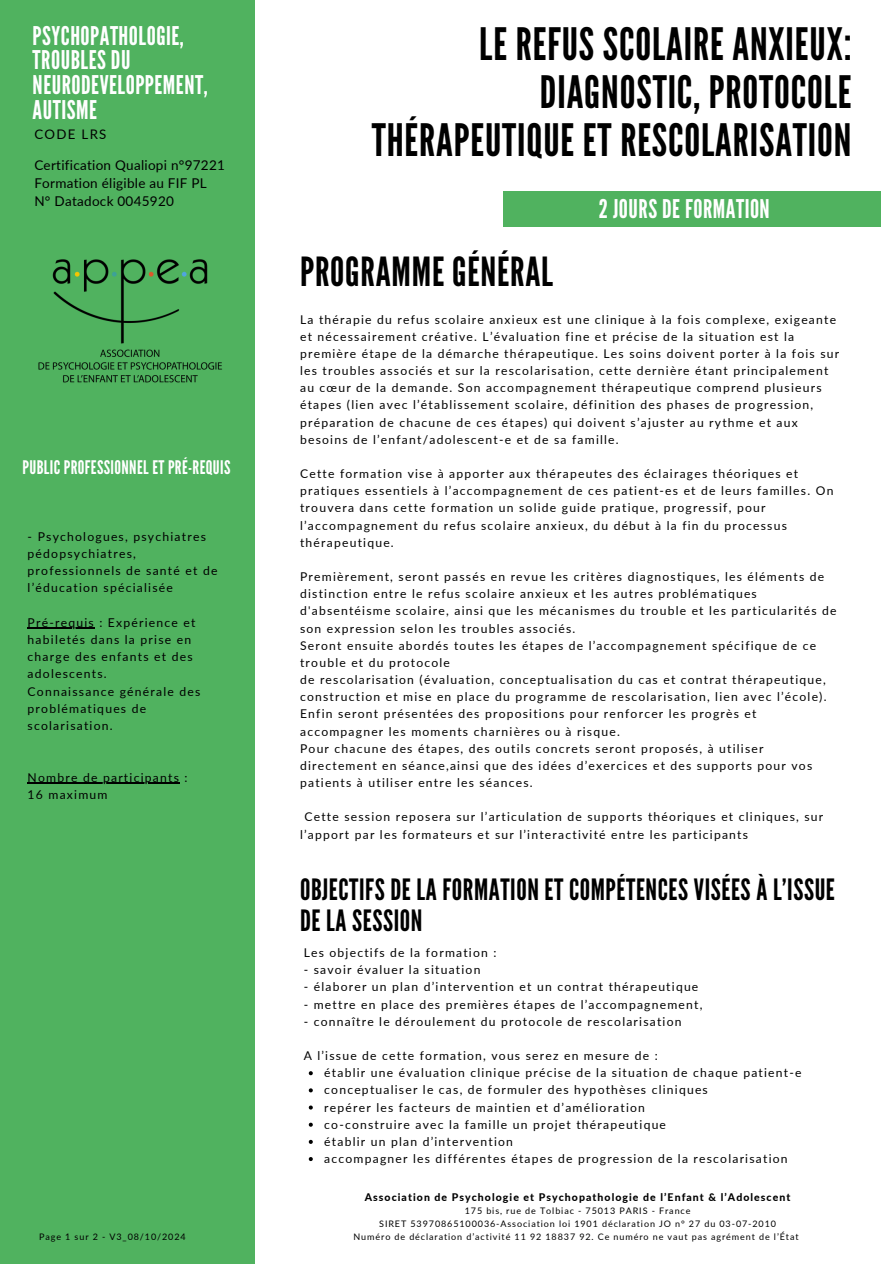
<style>
.page{position:relative;width:894px;height:1264px;background:#fff}
.page>*{position:absolute;margin:0;border:0;box-sizing:border-box;transform-origin:0 0}
.t1{font:44.55px/48.3px "League Gothic";letter-spacing:.02em;color:#000;text-align:right}
.t2{font:40.05px "League Gothic";letter-spacing:.02em;color:#000}
.t3{font:29.25px/31.5px "League Gothic";letter-spacing:.02em;color:#000}
.t4{font:25.8px/24.8px "League Gothic";letter-spacing:.02em;color:#fff}
.t5{font:18.75px "League Gothic";letter-spacing:.02em;color:#fff}
.t6{font:13.5px "Lato";letter-spacing:.02em;color:#000}
.t7{font:13.2px "Lato";letter-spacing:.1em;color:#000}
.t8{font:12.15px/17.1px "Lato";letter-spacing:.1em;color:#000}
.t9{font:800 10.5px "Lato";letter-spacing:.1em;color:#000}
.t10{font:9px "Lato";letter-spacing:.1em;color:#000}
</style>
<div class="page">
<div style="left:0;top:0;width:254px;height:1263px;background:#50b25f"></div>
<div style="left:503px;top:192px;width:376px;height:34px;background:#50b25f"></div>
<hr style="left:28px;top:627px;width:67px;height:1px;background:#000">
<hr style="left:28px;top:782px;width:152px;height:1px;background:#000">
<img style="left:38px;top:259px;width:184px;height:124px">
<svg style="left:309px;top:1071px;width:4px;height:4px"></svg>
<svg style="left:309px;top:1088px;width:4px;height:4px"></svg>
<svg style="left:309px;top:1105px;width:4px;height:4px"></svg>
<svg style="left:309px;top:1122px;width:4px;height:4px"></svg>
<svg style="left:309px;top:1139px;width:4px;height:4px"></svg>
<svg style="left:309px;top:1157px;width:4px;height:3px"></svg>
<p class="t4" style="left:33px;top:24px;width:176px">PSYCHOPATHOLOGIE,<br>TROUBLES DU<br>NEURODEVELOPPEMENT,<br>AUTISME</p>
<p class="t1" style="left:371px;top:20px;width:481px">LE REFUS SCOLAIRE ANXIEUX:<br>DIAGNOSTIC, PROTOCOLE<br>THÉRAPEUTIQUE ET RESCOLARISATION</p>
<h4 class="t7" style="left:34px;top:126px;width:74px">CODE LRS</h4>
<p class="t6" style="left:34px;top:157px;width:192px">Certification Qualiopi n°97221</p>
<p class="t6" style="left:34px;top:175px;width:174px">Formation éligible au FIF PL</p>
<p class="t6" style="left:34px;top:193px;width:141px">N° Datadock 0045920</p>
<h3 class="t4" style="left:598px;top:197px;width:172px">2 JOURS DE FORMATION</h3>
<h6 class="t5" style="left:23px;top:456px;width:209px">PUBLIC PROFESSIONNEL ET PRÉ-REQUIS</h6>
<p class="t8" style="left:28px;top:527px;width:191px">- Psychologues, psychiatres pédopsychiatres, professionnels de santé et de l’éducation spécialisée</p>
<h1 class="t8" style="left:28px;top:613px;width:169px">Pré-requis : Expérience et habiletés dans la prise en charge des enfants et des adolescents.</h1>
<p class="t8" style="left:28px;top:682px;width:174px">Connaissance générale des problématiques de scolarisation.</p>
<h4 class="t8" style="left:28px;top:768px;width:161px">Nombre de participants :</h4>
<h2 class="t8" style="left:28px;top:785px;width:81px">16 maximum</h2>
<p class="t2" style="left:300px;top:248px;width:254px">PROGRAMME GÉNÉRAL</p>
<p class="t8" style="left:300px;top:310px;width:540px">La thérapie du refus scolaire anxieux est une clinique à la fois complexe, exigeante et nécessairement créative. L’évaluation fine et précise de la situation est la première étape de la démarche thérapeutique. Les soins doivent porter à la fois sur les troubles associés et sur la rescolarisation, cette dernière étant principalement au cœur de la demande. Son accompagnement thérapeutique comprend plusieurs étapes (lien avec l’établissement scolaire, définition des phases de progression, préparation de chacune de ces étapes) qui doivent s’ajuster au rythme et aux besoins de l’enfant/adolescent-e et de sa famille.</p>
<p class="t8" style="left:300px;top:465px;width:534px">Cette formation vise à apporter aux thérapeutes des éclairages théoriques et pratiques essentiels à l’accompagnement de ces patient-es et de leurs familles. On trouvera dans cette formation un solide guide pratique, progressif, pour l’accompagnement du refus scolaire anxieux, du début à la fin du processus thérapeutique.</p>
<p class="t8" style="left:300px;top:567px;width:538px">Premièrement, seront passés en revue les critères diagnostiques, les éléments de distinction entre le refus scolaire anxieux et les autres problématiques d'absentéisme scolaire, ainsi que les mécanismes du trouble et les particularités de son expression selon les troubles associés.</p>
<h5 class="t8" style="left:300px;top:636px;width:517px">Seront ensuite abordés toutes les étapes de l’accompagnement spécifique de ce trouble et du protocole</h5>
<p class="t8" style="left:300px;top:670px;width:528px">de rescolarisation (évaluation, conceptualisation du cas et contrat thérapeutique, construction et mise en place du programme de rescolarisation, lien avec l’école).</p>
<p class="t8" style="left:300px;top:705px;width:458px">Enfin seront présentées des propositions pour renforcer les progrès et accompagner les moments charnières ou à risque.</p>
<p class="t8" style="left:300px;top:739px;width:513px">Pour chacune des étapes, des outils concrets seront proposés, à utiliser directement en séance,ainsi que des idées d’exercices et des supports pour vos patients à utiliser entre les séances.</p>
<p class="t8" style="left:300px;top:808px;width:524px;text-indent:4px">Cette session reposera sur l’articulation de supports théoriques et cliniques, sur l’apport par les formateurs et sur l’interactivité entre les participants</p>
<p class="t3" style="left:300px;top:874px;width:536px">OBJECTIFS DE LA FORMATION ET COMPÉTENCES VISÉES À L’ISSUE<br>DE LA SESSION</p>
<p class="t8" style="left:303px;top:943px;width:194px">Les objectifs de la formation :</p>
<p class="t8" style="left:303px;top:961px;width:178px">- savoir évaluer la situation</p>
<p class="t8" style="left:303px;top:978px;width:396px">- élaborer un plan d’intervention et un contrat thérapeutique</p>
<p class="t8" style="left:303px;top:995px;width:400px">- mettre en place des premières étapes de l’accompagnement,</p>
<p class="t8" style="left:303px;top:1012px;width:379px">- connaître le déroulement du protocole de rescolarisation</p>
<p class="t8" style="left:303px;top:1046px;width:355px">A l’issue de cette formation, vous serez en mesure de :</p>
<p class="t8" style="left:324px;top:1063px;width:478px">établir une évaluation clinique précise de la situation de chaque patient-e</p>
<p class="t8" style="left:324px;top:1081px;width:385px">conceptualiser le cas, de formuler des hypothèses cliniques</p>
<p class="t8" style="left:324px;top:1098px;width:322px">repérer les facteurs de maintien et d’amélioration</p>
<p class="t8" style="left:324px;top:1115px;width:343px">co-construire avec la famille un projet thérapeutique</p>
<p class="t8" style="left:324px;top:1132px;width:190px">établir un plan d’intervention</p>
<p class="t8" style="left:324px;top:1149px;width:464px">accompagner les différentes étapes de progression de la rescolarisation</p>
<p class="t9" style="left:364px;top:1190px;width:427px">Association de Psychologie et Psychopathologie de l’Enfant &amp; l’Adolescent</p>
<p class="t10" style="left:464px;top:1205px;width:227px">175 bis, rue de Tolbiac - 75013 PARIS - France</p>
<p class="t10" style="left:379px;top:1217px;width:398px">SIRET 53970865100036-Association loi 1901 déclaration JO n° 27 du 03-07-2010</p>
<p class="t10" style="left:39px;top:1230px;width:148px">Page 1 sur 2 - V3_08/10/2024</p>
<p class="t10" style="left:353px;top:1230px;width:446px">Numéro de déclaration d’activité 11 92 18837 92. Ce numéro ne vaut pas agrément de l’État</p>
</div>
